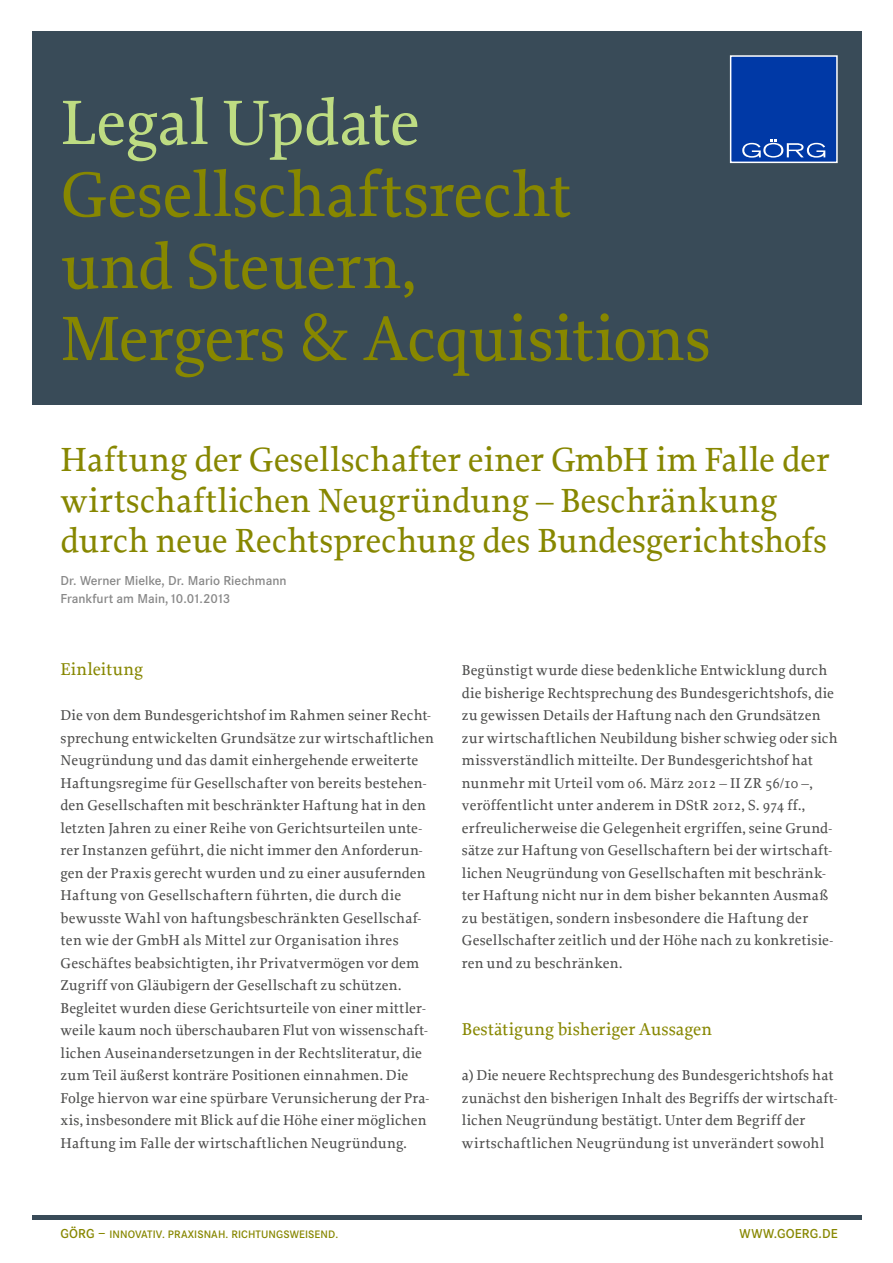
<style>
.page{position:relative;width:893px;height:1263px;background:#fff}
.page>*{position:absolute;margin:0;border:0;box-sizing:border-box;transform-origin:0 0}
.t1{font:500 66px/72px "Proforma";letter-spacing:-.01em;color:#878700}
.t2{font:500 66px "Proforma";letter-spacing:-.01em;color:#bedc82}
.t3{font:500 35.25px/40.5px "Proforma";color:#878700}
.t4{font:500 18px "Proforma";color:#878700}
.t5{font:500 15px/22.5px "Proforma";letter-spacing:.01em;color:#4d4d4c}
.t6{font:600 13.5px/18px "Corporate S";color:#888}
.t7{font:600 13.5px "Corporate S";letter-spacing:.01em;color:#878700}
.t8{font:600 11.25px "Corporate S";letter-spacing:.01em;color:#878700}
.s1{font-size:13.5px}
</style>
<div class="page">
<div style="left:32px;top:1215px;width:829px;height:5px;background:#394b58"></div>
<div style="left:32px;top:32px;width:829px;height:373px;background:#394b58"></div>
<div style="left:731px;top:56px;width:106px;height:106px;background:#0039a6"></div>
<div style="left:730px;top:55px;width:108px;height:108px;border:2px solid #fff"></div>
<svg style="left:742px;top:140px;width:83px;height:18px"></svg>
<h1 class="t2" style="left:61px;top:82px;width:361px">Legal Update</h1>
<h1 class="t1" style="left:61px;top:158px;width:652px">Gesellschaftsrecht<br>und Steuern,<br>Mergers &amp; Acquisitions</h1>
<h2 class="t3" style="left:61px;top:439px;width:770px">Haftung der Gesellschafter einer GmbH im Falle der wirtschaftlichen Neugründung – Beschränkung durch neue Rechtsprechung des Bundesgerichtshofs</h2>
<p class="t6" style="left:61px;top:572px;width:228px">Dr. Werner Mielke, Dr. Mario Riechmann<br>Frankfurt am Main, 10.01.2013</p>
<p class="t4" style="left:61px;top:658px;width:84px">Einleitung</p>
<p class="t5" style="left:61px;top:704px;width:375px">Die von dem Bundesgerichtshof im Rahmen seiner Recht&shy;sprechung entwickelten Grundsätze zur wirtschaftlichen Neugründung und das damit einhergehende erweiterte Haftungsregime für Gesellschafter von bereits bestehen&shy;den Gesellschaften mit beschränkter Haftung hat in den letzten Jahren zu einer Reihe von Gerichtsurteilen unte&shy;rer Instanzen geführt, die nicht immer den Anforderun&shy;gen der Praxis gerecht wurden und zu einer ausufernden Haftung von Gesellschaftern führten, die durch die bewusste Wahl von haftungsbeschränkten Gesellschaf&shy;ten wie der GmbH als Mittel zur Organisation ihres Geschäftes beabsichtigten, ihr Privatvermögen vor dem Zugriff von Gläubigern der Gesellschaft zu schützen.<br>Begleitet wurden diese Gerichtsurteile von einer mittler&shy;weile kaum noch überschaubaren Flut von wissenschaft&shy;lichen Auseinandersetzungen in der Rechtsliteratur, die zum Teil äußerst konträre Positionen einnahmen. Die Folge hiervon war eine spürbare Verunsicherung der Pra&shy;xis, insbesondere mit Blick auf die Höhe einer möglichen Haftung im Falle der wirtschaftlichen Neugründung.</p>
<p class="t5" style="left:462px;top:659px;width:377px">Begünstigt wurde diese bedenkliche Entwicklung durch die bisherige Rechtsprechung des Bundesgerichtshofs, die zu gewissen Details der Haftung nach den Grundsätzen zur wirtschaftlichen Neubildung bisher schwieg oder sich missverständlich mitteilte. Der Bundesgerichtshof hat nunmehr mit Urteil vom 06. März 2012 – II ZR 56/10 –, veröffentlicht unter anderem in DStR 2012, S. 974 ff., erfreulicherweise die Gelegenheit ergriffen, seine Grund&shy;sätze zur Haftung von Gesellschaftern bei der wirtschaft&shy;lichen Neugründung von Gesellschaften mit beschränk&shy;ter Haftung nicht nur in dem bisher bekannten Ausmaß zu bestätigen, sondern insbesondere die Haftung der Gesellschafter zeitlich und der Höhe nach zu konkretisie&shy;ren und zu beschränken.</p>
<p class="t4" style="left:462px;top:1018px;width:252px">Bestätigung bisheriger Aussagen</p>
<p class="t5" style="left:462px;top:1064px;width:377px">a) Die neuere Rechtsprechung des Bundesgerichtshofs hat zunächst den bisherigen Inhalt des Begriffs der wirtschaft&shy;lichen Neugründung bestätigt. Unter dem Begriff der wirtschaftlichen Neugründung ist unverändert sowohl</p>
<p class="t8" style="left:61px;top:1227px;width:279px"><span class="s1">GÖRG –</span> INNOVATIV. PRAXISNAH. RICHTUNGSWEISEND.</p>
<p class="t7" style="left:740px;top:1225px;width:13px">www</p>
<p class="t7" style="left:774px;top:1225px;width:65px">.goerg.de</p>
</div>
